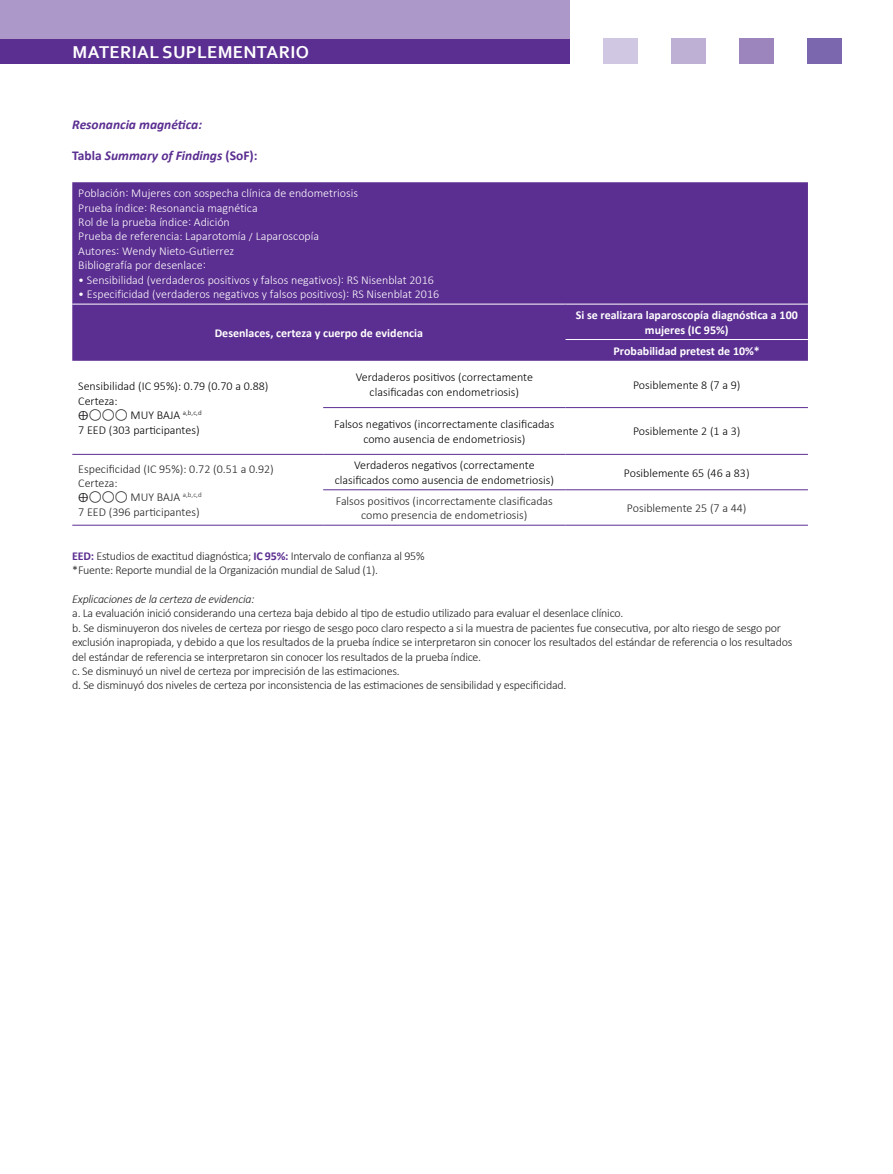
<style>
.page{position:relative;width:893px;height:1174px;background:#fff}
.page>*{position:absolute;margin:0;border:0;box-sizing:border-box;transform-origin:0 0}
.t1{font:700 18px "Corbel";letter-spacing:.02em;color:#fff}
.t2{font:italic 700 13.5px "Calibri";color:#5b2e91}
.t3{font:300 12px/14.4px "Calibri";letter-spacing:-.02em;color:#231f20}
.t4{font:300 12px/14.4px "Calibri";color:#000;text-align:center}
.t5{font:300 12px "Calibri";color:#fff}
.t6{font:300 12px/14.4px "Calibri";color:#231f20;text-align:center}
.t7{font:700 12px/14.4px "Calibri";color:#fff;text-align:center}
.t8{font:italic 300 12px "Calibri";letter-spacing:-.02em;color:#231f20}
.s1{font-style:normal}
.s2{font-family:"Cambria Math";font-weight:400;color:#231f20}
.s3{font-family:"Cambria Math";font-weight:400}
.s4{font-weight:700;color:#5b2e91}
</style>
<div class="page">
<div style="left:808px;top:38px;width:34px;height:26px;background:#7a67ae"></div>
<div style="left:604px;top:38px;width:34px;height:26px;background:#d0c7e2"></div>
<div style="left:672px;top:38px;width:34px;height:26px;background:#beafd4"></div>
<div style="left:740px;top:38px;width:34px;height:26px;background:#9c85bd"></div>
<div style="left:0;top:38px;width:570px;height:26px;background:#5b2e91"></div>
<div style="left:0;top:0;width:570px;height:38px;background:#ac99c9"></div>
<div style="left:72px;top:182px;width:736px;height:179px;background:#5b2e91"></div>
<hr style="left:323px;top:407px;width:243px;height:1px;background:#5b2e91">
<hr style="left:566px;top:407px;width:242px;height:1px;background:#5b2e91">
<hr style="left:72px;top:454px;width:251px;height:1px;background:#5b2e91">
<hr style="left:323px;top:454px;width:243px;height:1px;background:#5b2e91">
<hr style="left:566px;top:454px;width:242px;height:1px;background:#5b2e91">
<hr style="left:72px;top:525px;width:251px;height:1px;background:#5b2e91">
<hr style="left:323px;top:525px;width:243px;height:1px;background:#5b2e91">
<hr style="left:566px;top:525px;width:242px;height:1px;background:#5b2e91">
<hr style="left:323px;top:489px;width:243px;height:1px;background:#5b2e91">
<hr style="left:566px;top:489px;width:242px;height:1px;background:#5b2e91">
<hr style="left:72px;top:304px;width:251px;height:1px;background:#fff">
<hr style="left:323px;top:304px;width:243px;height:1px;background:#fff">
<hr style="left:566px;top:304px;width:242px;height:1px;background:#fff">
<hr style="left:566px;top:339px;width:242px;height:1px;background:#fff">
<h1 class="t1" style="left:73px;top:41px;width:238px">MATERIAL SUPLEMENTARIO</h1>
<p class="t2" style="left:72px;top:115px;width:131px">Resonancia magnética:</p>
<p class="t2" style="left:72px;top:146px;width:187px"><span class="s1">Tabla</span> Summary of Findings <span class="s1">(SoF):</span></p>
<p class="t5" style="left:78px;top:186px;width:281px">Población: Mujeres con sospecha clínica de endometriosis</p>
<p class="t5" style="left:78px;top:200px;width:181px">Prueba índice: Resonancia magnética</p>
<p class="t5" style="left:78px;top:215px;width:153px">Rol de la prueba índice: Adición</p>
<p class="t5" style="left:78px;top:229px;width:242px">Prueba de referencia: Laparotomía / Laparoscopía</p>
<p class="t5" style="left:78px;top:243px;width:158px">Autores: Wendy Nieto-Gutierrez</p>
<p class="t5" style="left:78px;top:258px;width:129px">Bibliografía por desenlace:</p>
<p class="t5" style="left:78px;top:272px;width:357px">• Sensibilidad (verdaderos positivos y falsos negativos): RS Nisenblat 2016</p>
<p class="t5" style="left:78px;top:287px;width:362px">• Especificidad (verdaderos negativos y falsos positivos): RS Nisenblat 2016</p>
<p class="t7" style="left:215px;top:325px;width:210px">Desenlaces, certeza y cuerpo de evidencia</p>
<p class="t7" style="left:576px;top:308px;width:224px">Si se realizara laparoscopía diagnóstica a 100 mujeres (IC 95%)</p>
<p class="t7" style="left:614px;top:343px;width:148px">Probabilidad pretest de 10%*</p>
<p class="t4" style="left:78px;top:379px;width:192px">Sensibilidad (IC 95%): 0.79 (0.70 a 0.88)</p>
<p class="t4" style="left:78px;top:393px;width:41px">Certeza:</p>
<p class="t4" style="left:78px;top:408px;width:125px"><span class="s2">⨁◯◯◯</span> MUY BAJA <sup>a,b,c,d</sup></p>
<p class="t4" style="left:78px;top:422px;width:123px">7 EED (303 participantes)</p>
<p class="t6" style="left:78px;top:461px;width:197px">Especificidad (IC 95%): 0.72 (0.51 a 0.92)</p>
<p class="t3" style="left:78px;top:476px;width:41px">Certeza:</p>
<p class="t3" style="left:78px;top:490px;width:125px"><span class="s3">⨁◯◯◯</span> MUY BAJA <sup>a,b,c,d</sup></p>
<p class="t6" style="left:78px;top:504px;width:123px">7 EED (396 participantes)</p>
<p class="t4" style="left:356px;top:370px;width:179px">Verdaderos positivos (correctamente clasificadas con endometriosis)</p>
<p class="t4" style="left:633px;top:377px;width:109px">Posiblemente 8 (7 a 9)</p>
<p class="t4" style="left:334px;top:417px;width:222px">Falsos negativos (incorrectamente clasificadas como ausencia de endometriosis)</p>
<p class="t4" style="left:633px;top:424px;width:109px">Posiblemente 2 (1 a 3)</p>
<p class="t4" style="left:335px;top:458px;width:221px">Verdaderos negativos (correctamente clasificados como ausencia de endometriosis)</p>
<p class="t4" style="left:624px;top:465px;width:127px">Posiblemente 65 (46 a 83)</p>
<p class="t6" style="left:336px;top:493px;width:219px">Falsos positivos (incorrectamente clasificadas como presencia de endometriosis)</p>
<p class="t6" style="left:627px;top:501px;width:121px">Posiblemente 25 (7 a 44)</p>
<p class="t3" style="left:72px;top:548px;width:354px"><span class="s4">EED:</span> Estudios de exactitud diagnóstica; <span class="s4">IC 95%:</span> Intervalo de confianza al 95%</p>
<p class="t3" style="left:72px;top:563px;width:307px">*Fuente: Reporte mundial de la Organización mundial de Salud (1).</p>
<p class="t8" style="left:72px;top:591px;width:184px">Explicaciones de la certeza de evidencia:</p>
<p class="t3" style="left:72px;top:606px;width:553px">a. La evaluación inició considerando una certeza baja debido al tipo de estudio utilizado para evaluar el desenlace clínico.</p>
<p class="t3" style="left:72px;top:620px;width:721px">b. Se disminuyeron dos niveles de certeza por riesgo de sesgo poco claro respecto a si la muestra de pacientes fue consecutiva, por alto riesgo de sesgo por exclusión inapropiada, y debido a que los resultados de la prueba índice se interpretaron sin conocer los resultados del estándar de referencia o los resultados del estándar de referencia se interpretaron sin conocer los resultados de la prueba índice.</p>
<p class="t3" style="left:72px;top:664px;width:329px">c. Se disminuyó un nivel de certeza por imprecisión de las estimaciones.</p>
<p class="t3" style="left:72px;top:678px;width:496px">d. Se disminuyó dos niveles de certeza por inconsistencia de las estimaciones de sensibilidad y especificidad.</p>
</div>
